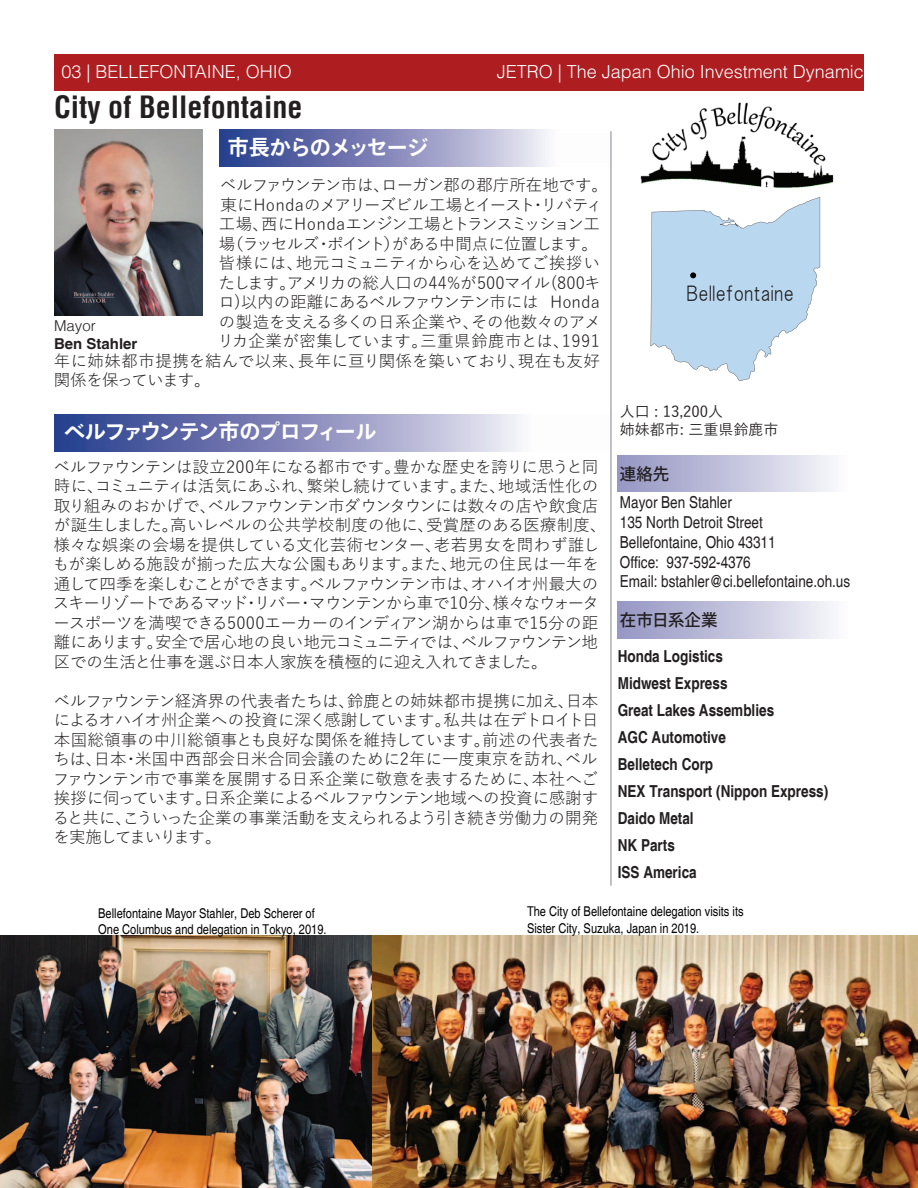
<style>
.page{position:relative;width:918px;height:1188px;background:#fff}
.page>*{position:absolute;margin:0;border:0;box-sizing:border-box;transform-origin:0 0}
.t1{font:700 condensed 30px "Helvetica LT";color:#231f20}
.t2{font:700 21px "Ryo Gothic Plus N";letter-spacing:-.06em;color:#fff}
.t3{font:700 21px "Ryo Gothic Plus N";letter-spacing:-.04em;color:#fff}
.t4{font:20.1px "HGP Gothic M";color:#201d1e}
.t5{font:300 18px "Helvetica LT Std";color:#fff}
.t6{font:16.5px/19.5px "Yu Gothic";letter-spacing:-.025em;color:#231f20}
.t7{font:700 condensed 16.5px/27px "Helvetica";color:#231f20}
.t8{font:condensed 16.5px/19.8px "Helvetica";color:#231f20}
.t9{font:16.5px "Yu Gothic";letter-spacing:-.045em;color:#231f20}
.t10{font:16.5px "Yu Gothic";letter-spacing:.01em;color:#231f20}
.t11{font:16.5px "Yu Gothic";letter-spacing:-.075em;color:#231f20}
.t12{font:16.5px "Yu Gothic";letter-spacing:.03em;color:#231f20}
.t13{font:16.5px "Yu Gothic";letter-spacing:-.005em;color:#231f20}
.t14{font:16.5px "Yu Gothic";letter-spacing:-.06em;color:#231f20}
.t15{font:500 16.5px "Ryo Gothic Plus N";color:#231f20}
.t16{font:500 15px/18px "Yu Gothic";color:#231f20}
.t17{font:700 15px "Helvetica LT";color:#231f20}
.t18{font:300 15px "Helvetica LT";color:#231f20}
.t19{font:condensed 13.5px/16.2px "Helvetica";color:#000}
</style>
<div class="page">
<div style="left:54px;top:54px;width:810px;height:37px;background:#ae1d20"></div>
<svg style="left:220px;top:129px;width:327px;height:37px;background:#858bbb"></svg>
<div style="left:618px;top:602px;width:268px;height:36px;background:linear-gradient(to right,#9494c2,#fff)"></div>
<div style="left:618px;top:455px;width:268px;height:37px;background:linear-gradient(to right,#9494c2,#fff)"></div>
<svg style="left:54px;top:415px;width:466px;height:36px;background:#858cbc"></svg>
<hr style="left:610px;top:131px;width:2px;height:755px;background:#adaeb2">
<svg style="left:651px;top:198px;width:169px;height:183px"></svg>
<img style="left:640px;top:102px;width:194px;height:86px">
<img style="left:54px;top:129px;width:148px;height:186px">
<img style="left:0;top:935px;width:918px;height:253px">
<p class="t5" style="left:62px;top:60px;width:232px">03 | BELLEFONTAINE, OHIO</p>
<h1 class="t1" style="left:54px;top:88px;width:250px">City of Bellefontaine</h1>
<p class="t3" style="left:228px;top:133px;width:202px">市長からのメッセージ</p>
<p class="t5" style="left:497px;top:60px;width:369px">JETRO | The Japan Ohio Investment Dynamic</p>
<p class="t6" style="left:220px;top:173px;width:390px">ベルファウンテン市は、ローガン郡の郡庁所在地です。</p>
<p class="t9" style="left:220px;top:189px;width:384px">東にHondaのメアリーズビル工場とイースト・リバティ</p>
<p class="t9" style="left:219px;top:209px;width:383px">工場、西にHondaエンジン工場とトランスミッション工</p>
<p class="t11" style="left:219px;top:228px;width:380px">場（ラッセルズ・ポイント）がある中間点に位置します。</p>
<p class="t13" style="left:219px;top:248px;width:382px">皆様には、地元コミュニティから心を込めてご挨拶い</p>
<p class="t6" style="left:219px;top:271px;width:383px">たします。アメリカの総人口の44%が500マイル(800キ</p>
<p class="t6" style="left:218px;top:290px;width:383px">ロ)以内の距離にあるベルファウンテン市には Honda</p>
<p class="t6" style="left:219px;top:310px;width:384px">の製造を支える多くの日系企業や、その他数々のアメ</p>
<p class="t12" style="left:217px;top:326px;width:384px">リカ企業が密集しています。三重県鈴鹿市とは、1991</p>
<p class="t10" style="left:54px;top:345px;width:548px">年に姉妹都市提携を結んで以来、長年に亘り関係を築いており、現在も友好</p>
<p class="t14" style="left:54px;top:365px;width:158px">関係を保っています。</p>
<p class="t18" style="left:54px;top:316px;width:43px">Mayor</p>
<p class="t17" style="left:54px;top:335px;width:85px">Ben Stahler</p>
<p class="t2" style="left:64px;top:418px;width:314px">ベルファウンテン市のプロフィール</p>
<p class="t6" style="left:53px;top:455px;width:555px">ベルファウンテンは設立200年になる都市です。豊かな歴史を誇りに思うと同時に、コミュニティは活気にあふれ、繁栄し続けています。また、地域活性化の取り組みのおかげで、ベルファウンテン市ダウンタウンには数々の店や飲食店が誕生しました。高いレベルの公共学校制度の他に、受賞歴のある医療制度、様々な娯楽の会場を提供している文化芸術センター、老若男女を問わず誰しもが楽しめる施設が揃った広大な公園もあります。また、地元の住民は一年を通して四季を楽しむことができます。ベルファウンテン市は、オハイオ州最大のスキーリゾートであるマッド・リバー・マウンテンから車で10分、様々なウォータースポーツを満喫できる5000エーカーのインディアン湖からは車で15分の距離にあります。安全で居心地の良い地元コミュニティでは、ベルファウンテン地区での生活と仕事を選ぶ日本人家族を積極的に迎え入れてきました。</p>
<p class="t6" style="left:53px;top:689px;width:547px;text-align:justify">ベルファウンテン経済界の代表者たちは、鈴鹿との姉妹都市提携に加え、日本によるオハイオ州企業への投資に深く感謝しています。私共は在デトロイト日本国総領事の中川総領事とも良好な関係を維持しています。前述の代表者たちは、日本・米国中西部会日米合同会議のために2年に一度東京を訪れ、ベルファウンテン市で事業を展開する日系企業に敬意を表するために、本社へご挨拶に伺っています。日系企業によるベルファウンテン地域への投資に感謝すると共に、こういった企業の事業活動を支えられるよう引き続き労働力の開発を実施してまいります。</p>
<p class="t4" style="left:687px;top:283px;width:109px">Bellefontaine</p>
<p class="t16" style="left:620px;top:400px;width:160px">人口 : 13,200人<br>姉妹都市: 三重県鈴鹿市</p>
<p class="t15" style="left:620px;top:464px;width:51px">連絡先</p>
<p class="t8" style="left:620px;top:493px;width:232px">Mayor Ben Stahler<br>135 North Detroit Street<br>Bellefontaine, Ohio 43311<br>Office: 937-592-4376<br>Email: bstahler@ci.bellefontaine.oh.us</p>
<p class="t15" style="left:620px;top:609px;width:99px">在市日系企業</p>
<p class="t7" style="left:618px;top:643px;width:212px">Honda Logistics<br>Midwest Express<br>Great Lakes Assemblies<br>AGC Automotive<br>Belletech Corp<br>NEX Transport (Nippon Express)<br>Daido Metal<br>NK Parts<br>ISS America</p>
<p class="t19" style="left:98px;top:905px;width:230px">Bellefontaine Mayor Stahler, Deb Scherer of<br>One Columbus and delegation in Tokyo, 2019.</p>
<p class="t19" style="left:527px;top:904px;width:218px">The City of Bellefontaine delegation visits its<br>Sister City, Suzuka, Japan in 2019.</p>
</div>
